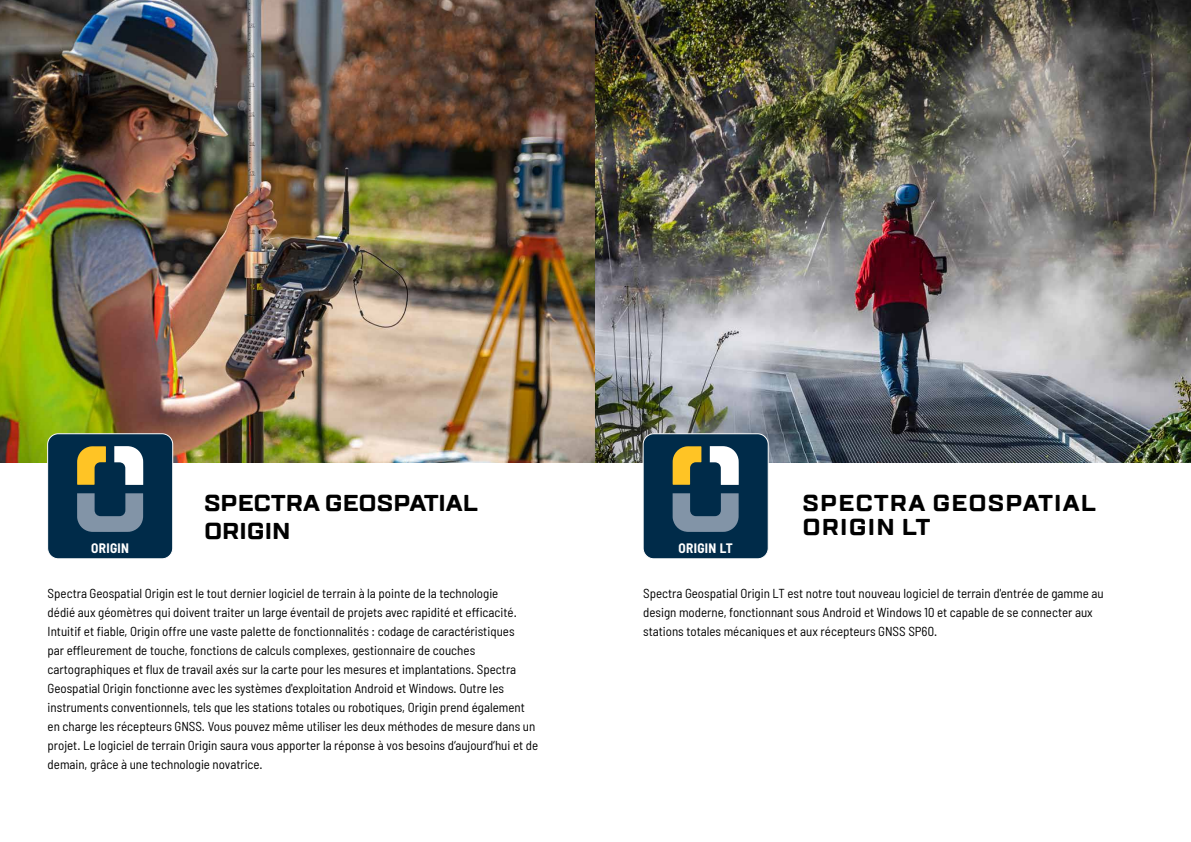
<style>
.page{position:relative;width:1191px;height:842px;background:#fff}
.page>*{position:absolute;margin:0;border:0;box-sizing:border-box;transform-origin:0 0}
.t1{font:700 23px/23.8px "TT Lakes";letter-spacing:.05em;color:#000}
.t2{font:700 23px/28px "TT Lakes";color:#000}
.t3{font:700 semi-condensed 13.4px "Barlow";letter-spacing:.025em;color:#fff}
.t4{font:semi-condensed 13px/19px "Barlow";color:#000}
</style>
<div class="page">
<img style="left:0;top:0;width:1191px;height:462px">
<div style="left:48px;top:434px;width:125px;height:125px;background:#002b49;border-radius:11px"></div>
<div style="left:47px;top:433px;width:126px;height:126px;border:1px solid #fff;border-radius:11px"></div>
<svg style="left:77px;top:493px;width:66px;height:39px"></svg>
<svg style="left:114px;top:446px;width:29px;height:39px"></svg>
<svg style="left:77px;top:446px;width:29px;height:39px"></svg>
<div style="left:643px;top:434px;width:125px;height:125px;background:#002b49;border-radius:11px"></div>
<div style="left:642px;top:433px;width:126px;height:126px;border:1px solid #fff;border-radius:11px"></div>
<svg style="left:672px;top:493px;width:66px;height:39px"></svg>
<svg style="left:710px;top:446px;width:28px;height:39px"></svg>
<svg style="left:672px;top:446px;width:29px;height:39px"></svg>
<h1 class="t2" style="left:204px;top:490px;width:275px">SPECTRA GEOSPATIAL<br>ORIGIN</h1>
<h1 class="t1" style="left:802px;top:492px;width:295px">SPECTRA GEOSPATIAL<br>ORIGIN LT</h1>
<p class="t3" style="left:91px;top:540px;width:39px">ORIGIN</p>
<p class="t3" style="left:678px;top:540px;width:56px">ORIGIN LT</p>
<p class="t4" style="left:48px;top:583px;width:492px">Spectra Geospatial Origin est le tout dernier logiciel de terrain à la pointe de la technologie<br>dédié aux géomètres qui doivent traiter un large éventail de projets avec rapidité et efficacité.<br>Intuitif et fiable, Origin offre une vaste palette de fonctionnalités : codage de caractéristiques<br>par effleurement de touche, fonctions de calculs complexes, gestionnaire de couches cartographiques et flux de travail axés sur la carte pour les mesures et implantations. Spectra Geospatial Origin fonctionne avec les systèmes d'exploitation Android et Windows. Outre les instruments conventionnels, tels que les stations totales ou robotiques, Origin prend également en charge les récepteurs GNSS. Vous pouvez même utiliser les deux méthodes de mesure dans un projet. Le logiciel de terrain Origin saura vous apporter la réponse à vos besoins d‘aujourd‘hui et de demain, grâce à une technologie novatrice.</p>
<p class="t4" style="left:643px;top:583px;width:462px">Spectra Geospatial Origin LT est notre tout nouveau logiciel de terrain d'entrée de gamme au design moderne, fonctionnant sous Android et Windows 10 et capable de se connecter aux stations totales mécaniques et aux récepteurs GNSS SP60.</p>
</div>
